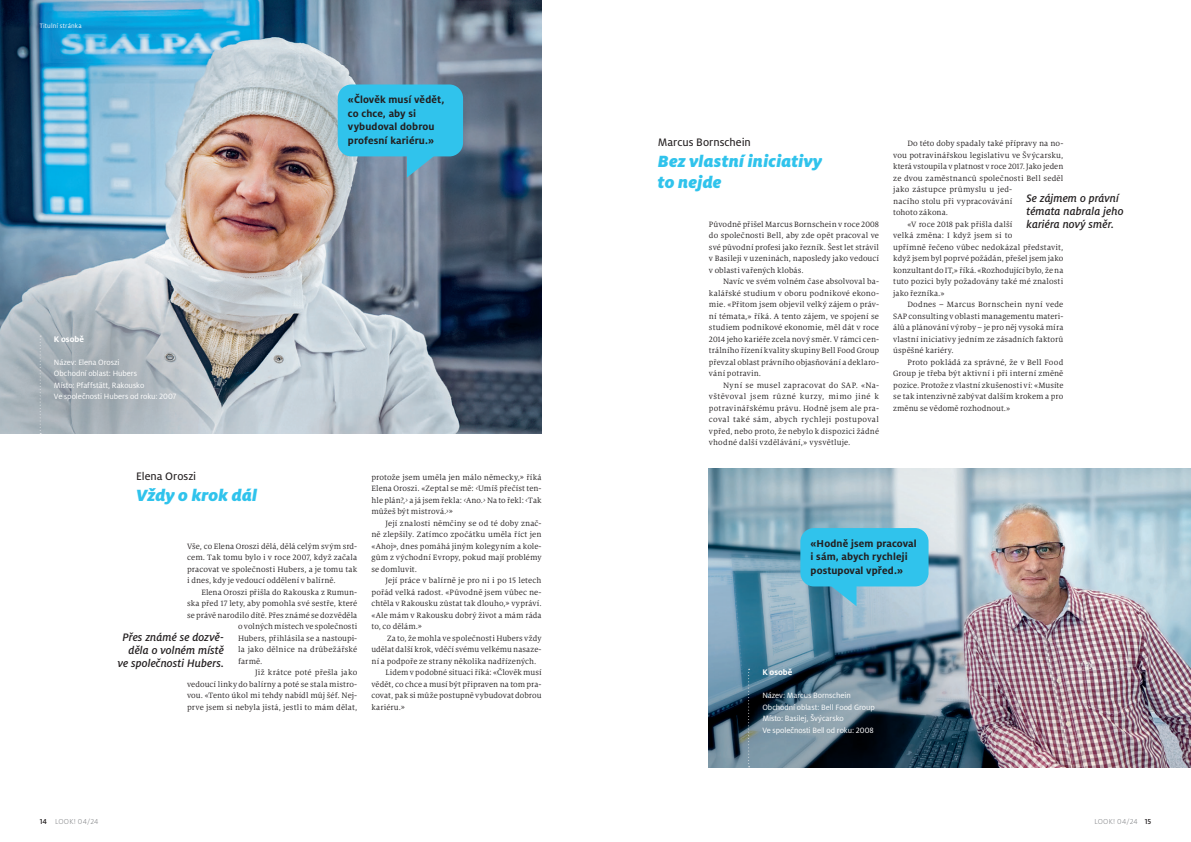
<style>
.page{position:relative;width:1191px;height:842px;background:#fff}
.page>*{position:absolute;margin:0;border:0;box-sizing:border-box;transform-origin:0 0}
.t1{font:italic 900 18px/21px "Milo Pro";letter-spacing:.01em;color:#30c3ec}
.t2{font:italic 500 12px/13px "Milo Pro";color:#231f20}
.t3{font:12px "Milo Pro Text";color:#231f20}
.t4{font:700 11px/13.5px "Milo Pro";letter-spacing:.01em;color:#231f20}
.t5{font:700 9px "Milo Pro";color:#fff}
.t6{font:8.5px/11.5px "Milo Serif Pro";letter-spacing:.01em;color:#231f20;text-align:justify}
.t7{font:8.5px/11.5px "Milo Pro";letter-spacing:-.005em;color:#fff}
.t8{font:300 8px "Milo Pro";letter-spacing:.025em;color:#808285}
.t9{font:7px "Milo Pro";letter-spacing:.015em;color:#fff}
.s1{font-style:italic}
.s2{font-weight:500;color:#231f20}
</style>
<div class="page">
<img style="left:0;top:0;width:541px;height:434px">
<img style="left:709px;top:468px;width:482px;height:299px">
<svg style="left:40px;top:336px;width:1px;height:98px"></svg>
<svg style="left:748px;top:669px;width:1px;height:98px"></svg>
<svg style="left:407px;top:155px;width:47px;height:23px"></svg>
<div style="left:338px;top:84px;width:125px;height:72px;background:#30c3ec;border-radius:14px"></div>
<svg style="left:809px;top:585px;width:47px;height:21px"></svg>
<div style="left:800px;top:528px;width:128px;height:58px;background:#30c3ec;border-radius:14px"></div>
<p class="t9" style="left:40px;top:22px;width:43px">Titulní stránka</p>
<p class="t5" style="left:54px;top:334px;width:32px">K osobě</p>
<p class="t7" style="left:54px;top:356px;width:124px">Název: Elena Oroszi<br>Obchodní oblast: Hubers<br>Místo: Pfaffstätt, Rakousko<br>Ve společnosti Hubers od roku: 2007</p>
<p class="t4" style="left:348px;top:93px;width:98px">«Člověk musí vědět, co chce, aby si vybudoval dobrou profesní kariéru.»</p>
<h2 class="t3" style="left:136px;top:470px;width:62px">Elena Oroszi</h2>
<h1 class="t1" style="left:136px;top:485px;width:123px">Vždy o krok dál</h1>
<p class="t6" style="left:187px;top:540px;width:172px">Vše, co Elena Oroszi dělá, dělá celým svým srd&shy;cem. Tak tomu bylo i v roce 2007, když začala pracovat ve společnosti Hubers, a je tomu tak i dnes, kdy je vedoucí oddělení v balírně.</p>
<p class="t6" style="left:201px;top:586px;width:157px">Elena Oroszi přišla do Rakouska z Rumun-</p>
<p class="t6" style="left:187px;top:598px;width:172px">ska před 17 lety, aby pomohla své sestře, které</p>
<p class="t6" style="left:187px;top:609px;width:172px">se právě narodilo dítě. Přes známé se dozvěděla</p>
<p class="t6" style="left:238px;top:621px;width:121px">o volných místech ve společnosti</p>
<p class="t6" style="left:238px;top:632px;width:121px">Hubers, přihlásila se a nastoupi-</p>
<p class="t6" style="left:238px;top:644px;width:121px">la jako dělnice na drůbežářské</p>
<p class="t6" style="left:238px;top:655px;width:26px">farmě.</p>
<p class="t6" style="left:255px;top:667px;width:103px">Již krátce poté přešla jako</p>
<p class="t6" style="left:187px;top:678px;width:172px">vedoucí linky do balírny a poté se stala mistro-</p>
<p class="t6" style="left:187px;top:690px;width:172px">vou. «Tento úkol mi tehdy nabídl můj šéf. Nej-</p>
<p class="t6" style="left:187px;top:701px;width:172px">prve jsem si nebyla jistá, jestli to mám dělat,</p>
<h2 class="t2" style="left:118px;top:631px;width:108px;text-align:right">Přes známé se dozvě&shy;děla o volném místě ve společnosti Hubers.</h2>
<p class="t6" style="left:371px;top:471px;width:172px">protože jsem uměla jen málo německy,» říká Elena Oroszi. «Zeptal se mě: <span class="s1">‹</span>Umíš přečíst ten&shy;hle plán?,<span class="s1">›</span> a já jsem řekla: <span class="s1">‹</span>Ano.<span class="s1">›</span> Na to řekl: <span class="s1">‹</span>Tak můžeš být mistrová.<span class="s1">›</span>»</p>
<p class="t6" style="left:371px;top:517px;width:172px;text-indent:14px">Její znalosti němčiny se od té doby znač&shy;ně zlepšily. Zatímco zpočátku uměla říct jen «Ahoj», dnes pomáhá jiným kolegyním a kole&shy;gům z východní Evropy, pokud mají problémy se domluvit.</p>
<p class="t6" style="left:371px;top:575px;width:172px;text-indent:14px">Její práce v balírně je pro ni i po 15 letech pořád velká radost. «Původně jsem vůbec ne&shy;chtěla v Rakousku zůstat tak dlouho,» vypráví. «Ale mám v Rakousku dobrý život a mám ráda to, co dělám.»</p>
<p class="t6" style="left:387px;top:632px;width:156px">Za to, že mohla ve společnosti Hubers vždy</p>
<p class="t6" style="left:371px;top:644px;width:172px">udělat další krok, vděčí svému velkému nasaze-</p>
<p class="t6" style="left:371px;top:655px;width:166px">ní a podpoře ze strany několika nadřízených.</p>
<p class="t6" style="left:386px;top:667px;width:157px">Lidem v podobné situaci říká: «Člověk musí</p>
<p class="t6" style="left:371px;top:678px;width:172px">vědět, co chce a musí být připraven na tom pra-</p>
<p class="t6" style="left:371px;top:690px;width:172px">covat, pak si může postupně vybudovat dobrou</p>
<p class="t6" style="left:371px;top:701px;width:35px">kariéru.»</p>
<h2 class="t3" style="left:658px;top:136px;width:94px">Marcus Bornschein</h2>
<h1 class="t1" style="left:658px;top:151px;width:166px">Bez vlastní iniciativy to nejde</h1>
<p class="t6" style="left:709px;top:218px;width:172px">Původně přišel Marcus Bornschein v roce 2008 do společnosti Bell, aby zde opět pracoval ve své původní profesi jako řezník. Šest let strávil v Basileji v uzeninách, naposledy jako vedoucí v oblasti vařených klobás.</p>
<p class="t6" style="left:709px;top:276px;width:172px;text-indent:14px">Navíc ve svém volném čase absolvoval ba&shy;kalářské studium v oboru podnikové ekono&shy;mie. «Přitom jsem objevil velký zájem o práv&shy;ní témata,» říká. A tento zájem, ve spojení se studiem podnikové ekonomie, měl dát v roce 2014 jeho kariéře zcela nový směr. V rámci cen&shy;trálního řízení kvality skupiny Bell Food Group převzal oblast právního objasňování a deklaro&shy;vání potravin.</p>
<p class="t6" style="left:709px;top:379px;width:172px;text-indent:14px">Nyní se musel zapracovat do SAP. «Na&shy;vštěvoval jsem různé kurzy, mimo jiné k potravinářskému právu. Hodně jsem ale pra&shy;coval také sám, abych rychleji postupoval vpřed, nebo proto, že nebylo k dispozici žádné vhodné další vzdělávání,» vysvětluje.</p>
<p class="t6" style="left:907px;top:138px;width:157px">Do této doby spadaly také přípravy na no-</p>
<p class="t6" style="left:893px;top:149px;width:172px">vou potravinářskou legislativu ve Švýcarsku,</p>
<p class="t6" style="left:893px;top:161px;width:172px">která vstoupila v platnost v roce 2017. Jako jeden</p>
<p class="t6" style="left:893px;top:172px;width:172px">ze dvou zaměstnanců společnosti Bell seděl</p>
<p class="t6" style="left:893px;top:184px;width:121px">jako zástupce průmyslu u jed-</p>
<p class="t6" style="left:893px;top:195px;width:121px">nacího stolu při vypracovávání</p>
<p class="t6" style="left:893px;top:207px;width:56px">tohoto zákona.</p>
<p class="t6" style="left:907px;top:218px;width:106px">«V roce 2018 pak přišla další</p>
<p class="t6" style="left:893px;top:230px;width:121px">velká změna: I když jsem si to</p>
<p class="t6" style="left:893px;top:241px;width:172px">upřímně řečeno vůbec nedokázal představit,</p>
<p class="t6" style="left:893px;top:253px;width:172px">když jsem byl poprvé požádán, přešel jsem jako</p>
<p class="t6" style="left:893px;top:264px;width:172px">konzultant do IT,» říká. «Rozhodující bylo, že na</p>
<p class="t6" style="left:893px;top:276px;width:172px">tuto pozici byly požadovány také mé znalosti</p>
<p class="t6" style="left:893px;top:287px;width:53px">jako řezníka.»</p>
<p class="t6" style="left:907px;top:299px;width:157px">Dodnes – Marcus Bornschein nyní vede</p>
<p class="t6" style="left:893px;top:310px;width:172px">SAP consulting v oblasti managementu materi-</p>
<p class="t6" style="left:893px;top:322px;width:172px">álů a plánování výroby – je pro něj vysoká míra</p>
<p class="t6" style="left:893px;top:333px;width:172px">vlastní iniciativy jedním ze zásadních faktorů</p>
<p class="t6" style="left:893px;top:345px;width:62px">úspěšné kariéry.</p>
<p class="t6" style="left:907px;top:356px;width:157px">Proto pokládá za správné, že v Bell Food</p>
<p class="t6" style="left:893px;top:368px;width:172px">Group je třeba být aktivní i při interní změně</p>
<p class="t6" style="left:893px;top:379px;width:172px">pozice. Protože z vlastní zkušenosti ví: «Musíte</p>
<p class="t6" style="left:893px;top:391px;width:172px">se tak intenzivně zabývat dalším krokem a pro</p>
<p class="t6" style="left:893px;top:402px;width:119px">změnu se vědomě rozhodnout.»</p>
<h2 class="t2" style="left:1026px;top:192px;width:99px">Se zájmem o právní témata nabrala jeho kariéra nový směr.</h2>
<p class="t4" style="left:810px;top:537px;width:108px">«Hodně jsem pracoval i sám, abych rychleji postupoval vpřed.»</p>
<p class="t5" style="left:762px;top:667px;width:32px">K osobě</p>
<p class="t7" style="left:762px;top:690px;width:114px">Název: Marcus Bornschein<br>Obchodní oblast: Bell Food Group<br>Místo: Basilej, Švýcarsko<br>Ve společnosti Bell od roku: 2008</p>
<p class="t8" style="left:40px;top:817px;width:60px"><span class="s2">14</span> LOOK! 04/24</p>
<p class="t8" style="left:1094px;top:817px;width:58px">LOOK! 04/24 <span class="s2">15</span></p>
</div>
